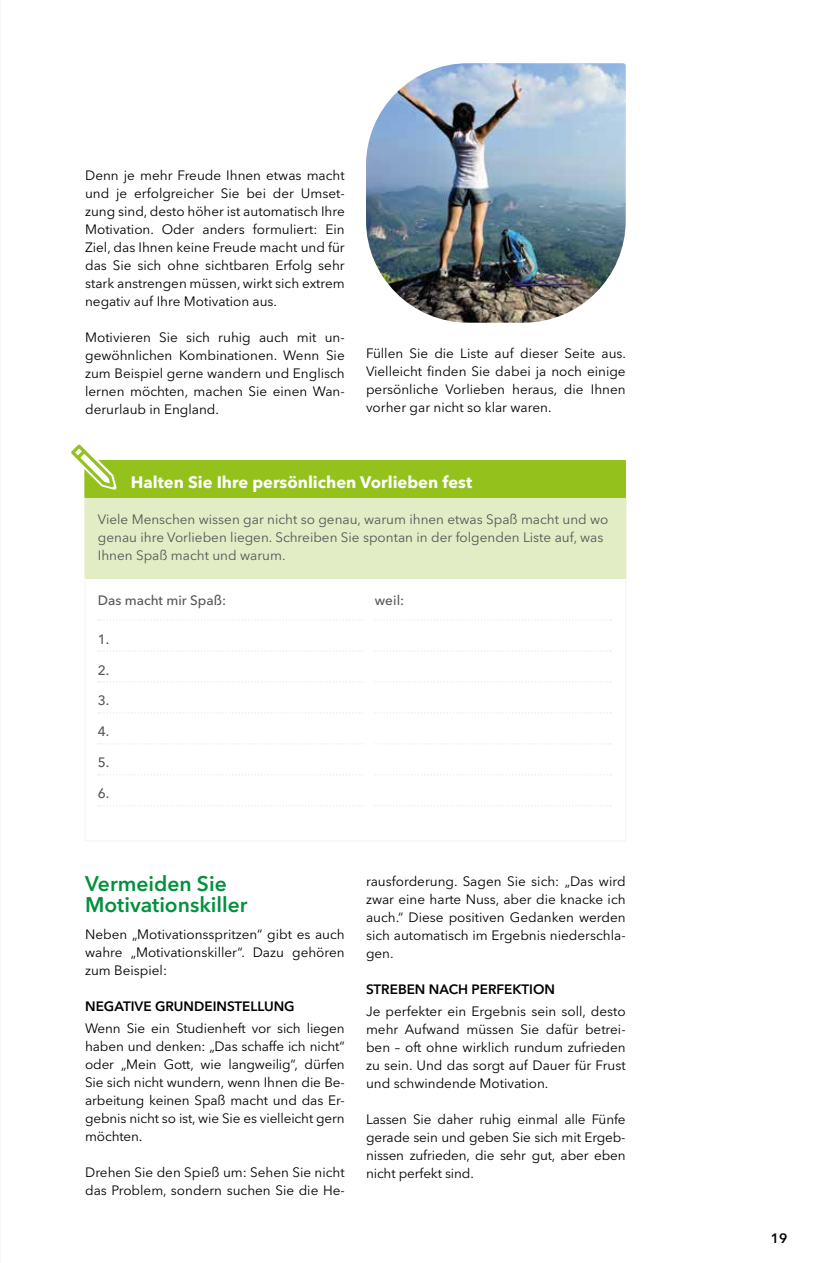
<style>
.page{position:relative;width:830px;height:1263px;background:#fff}
.page>*{position:absolute;margin:0;border:0;box-sizing:border-box;transform-origin:0 0}
.t1{font:600 21px/21px "Avenir Next LT Pro";color:#00913d}
.t2{font:700 16.5px "Avenir Next LT Pro";color:#fff}
.t3{font:13.5px/18px "Avenir Next LT Pro";color:#000;text-align:justify}
.t4{font:13.5px/18px "Avenir Next LT Pro";color:#565656}
.t5{font:600 13.5px "Avenir Next LT Pro";color:#000}
.t6{font:500 13.5px "Avenir Next LT Pro";color:#565656}
</style>
<div class="page">
<svg style="left:98px;top:619px;width:510px;height:2px"></svg>
<svg style="left:98px;top:650px;width:510px;height:2px"></svg>
<svg style="left:98px;top:681px;width:510px;height:2px"></svg>
<svg style="left:98px;top:712px;width:510px;height:2px"></svg>
<svg style="left:98px;top:743px;width:510px;height:2px"></svg>
<svg style="left:98px;top:774px;width:510px;height:1px"></svg>
<svg style="left:98px;top:805px;width:510px;height:1px"></svg>
<div style="left:85px;top:461px;width:540px;height:37px;background:#94c11c"></div>
<div style="left:85px;top:498px;width:540px;height:81px;background:#e2ecc5"></div>
<hr style="left:84px;top:460px;width:541px;height:1px;background:#94c11c">
<hr style="left:84px;top:498px;width:2px;height:81px;background:#e2ecc5">
<hr style="left:624px;top:498px;width:2px;height:81px;background:#e2ecc5">
<hr style="left:84px;top:461px;width:2px;height:37px;background:#94c11c">
<hr style="left:84px;top:579px;width:2px;height:261px;background:#f6f6f6">
<hr style="left:624px;top:579px;width:2px;height:261px;background:#f6f6f6">
<hr style="left:84px;top:840px;width:542px;height:1px;background:#f6f6f6">
<svg style="left:71px;top:444px;width:45px;height:46px"></svg>
<div style="left:365px;top:614px;width:8px;height:208px;background:#fff"></div>
<img style="left:366px;top:63px;width:259px;height:260px">
<hr style="left:0;top:0;width:1px;height:1263px;background:#f6f6f6">
<p class="t3" style="left:85px;top:166px;width:261px">Denn je mehr Freude Ihnen etwas macht und je erfolgreicher Sie bei der Umset&shy;zung sind, desto höher ist automatisch Ihre Motivation. Oder anders formuliert: Ein Ziel, das Ihnen keine Freude macht und für das Sie sich ohne sichtbaren Erfolg sehr stark anstrengen müssen, wirkt sich extrem negativ auf Ihre Motivation aus.</p>
<p class="t3" style="left:85px;top:328px;width:261px">Motivieren Sie sich ruhig auch mit un&shy;gewöhnlichen Kombinationen. Wenn Sie zum Beispiel gerne wandern und Englisch lernen möchten, machen Sie einen Wan&shy;derurlaub in England.</p>
<p class="t3" style="left:366px;top:345px;width:261px">Füllen Sie die Liste auf dieser Seite aus.<br>Vielleicht finden Sie dabei ja noch einige persönliche Vorlieben heraus, die Ihnen vorher gar nicht so klar waren.</p>
<p class="t2" style="left:131px;top:472px;width:342px">Halten Sie Ihre persönlichen Vorlieben fest</p>
<p class="t4" style="left:98px;top:511px;width:512px">Viele Menschen wissen gar nicht so genau, warum ihnen etwas Spaß macht und wo genau ihre Vorlieben liegen. Schreiben Sie spontan in der folgenden Liste auf, was<br>Ihnen Spaß macht und warum.</p>
<p class="t6" style="left:98px;top:592px;width:130px">Das macht mir Spaß:</p>
<p class="t6" style="left:374px;top:592px;width:31px">weil:</p>
<p class="t6" style="left:98px;top:631px;width:13px">1.</p>
<p class="t6" style="left:98px;top:662px;width:13px">2.</p>
<p class="t6" style="left:98px;top:692px;width:13px">3.</p>
<p class="t6" style="left:98px;top:723px;width:13px">4.</p>
<p class="t6" style="left:98px;top:754px;width:13px">5.</p>
<p class="t6" style="left:98px;top:785px;width:13px">6.</p>
<h1 class="t1" style="left:85px;top:873px;width:164px">Vermeiden Sie<br>Motivationskiller</h1>
<p class="t3" style="left:85px;top:925px;width:261px">Neben „Motivationsspritzen“ gibt es auch wahre „Motivationskiller“. Dazu gehören zum Beispiel:</p>
<p class="t5" style="left:85px;top:998px;width:211px">NEGATIVE GRUNDEINSTELLUNG</p>
<p class="t3" style="left:85px;top:1019px;width:261px">Wenn Sie ein Studienheft vor sich liegen haben und denken: „Das schaffe ich nicht“ oder „Mein Gott, wie langweilig“, dürfen Sie sich nicht wundern, wenn Ihnen die Be&shy;arbeitung keinen Spaß macht und das Er&shy;gebnis nicht so ist, wie Sie es vielleicht gern möchten.</p>
<p class="t3" style="left:85px;top:1163px;width:261px">Drehen Sie den Spieß um: Sehen Sie nicht das Problem, sondern suchen Sie die He-</p>
<p class="t3" style="left:366px;top:872px;width:261px">rausforderung. Sagen Sie sich: „Das wird zwar eine harte Nuss, aber die knacke ich auch.“ Diese positiven Gedanken werden sich automatisch im Ergebnis niederschla&shy;gen.</p>
<p class="t5" style="left:366px;top:981px;width:190px">STREBEN NACH PERFEKTION</p>
<p class="t3" style="left:366px;top:1002px;width:261px">Je perfekter ein Ergebnis sein soll, desto mehr Aufwand müssen Sie dafür betrei&shy;ben – oft ohne wirklich rundum zufrieden zu sein. Und das sorgt auf Dauer für Frust und schwindende Motivation.</p>
<p class="t3" style="left:366px;top:1110px;width:261px">Lassen Sie daher ruhig einmal alle Fünfe gerade sein und geben Sie sich mit Ergeb&shy;nissen zufrieden, die sehr gut, aber eben nicht perfekt sind.</p>
<p class="t5" style="left:770px;top:1230px;width:18px">19</p>
</div>
